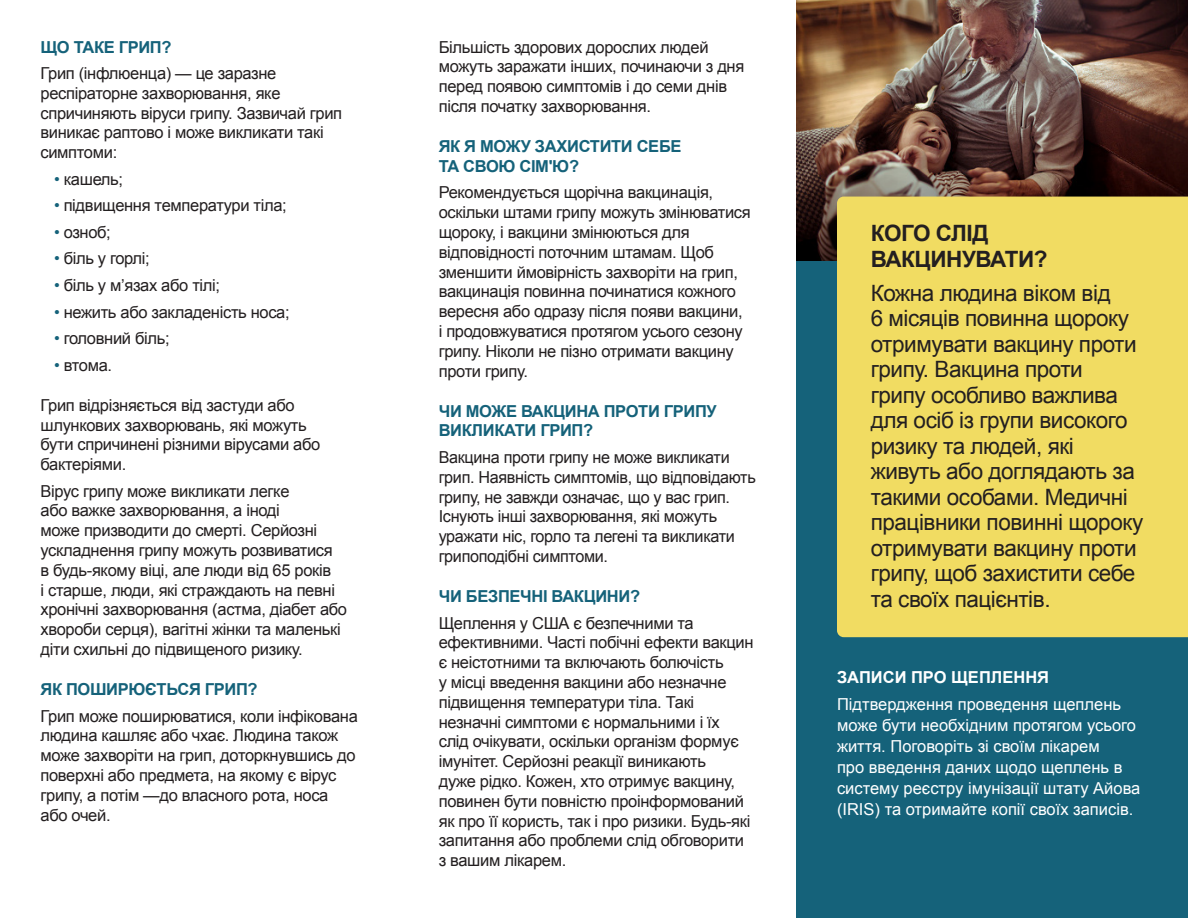
<style>
.page{position:relative;width:1188px;height:918px;background:#fff}
.page>*{position:absolute;margin:0;border:0;box-sizing:border-box;transform-origin:0 0}
.t1{font:22.5px/25.5px "Arial";letter-spacing:-.02em;color:#231f20}
.t2{font:700 22.5px/25.5px "Arial";letter-spacing:-.02em;color:#231f20}
.t3{font:16.5px/19.8px "Arial";letter-spacing:-.02em;color:#231f20}
.t4{font:16.5px/21px "Arial";color:#fff}
.t5{font:700 16.5px/19.8px "Arial";letter-spacing:-.02em;color:#15627a}
.t6{font:700 16.5px "Arial";color:#fff}
.s1{color:#15627a}
</style>
<div class="page">
<div style="left:796px;top:0;width:392px;height:918px;background:#15627a"></div>
<img style="left:796px;top:0;width:392px;height:260px">
<div style="left:837px;top:197px;width:351px;height:440px;background:#f1dc62"></div>
<p class="t5" style="left:40px;top:37px;width:133px">ЩО ТАКЕ ГРИП?</p>
<p class="t3" style="left:40px;top:63px;width:303px">Грип (інфлюенца) — це заразне респіраторне захворювання, яке спричиняють віруси грипу. Зазвичай грип виникає раптово і може викликати такі симптоми:</p>
<p class="t3" style="left:54px;top:169px;width:71px"><span class="s1">•</span> кашель;</p>
<p class="t3" style="left:54px;top:196px;width:234px"><span class="s1">•</span> підвищення температури тіла;</p>
<p class="t3" style="left:54px;top:222px;width:58px"><span class="s1">•</span> озноб;</p>
<p class="t3" style="left:54px;top:249px;width:97px"><span class="s1">•</span> біль у горлі;</p>
<p class="t3" style="left:54px;top:275px;width:168px"><span class="s1">•</span> біль у м’язах або тілі;</p>
<p class="t3" style="left:54px;top:302px;width:237px"><span class="s1">•</span> нежить або закладеність носа;</p>
<p class="t3" style="left:54px;top:328px;width:117px"><span class="s1">•</span> головний біль;</p>
<p class="t3" style="left:54px;top:355px;width:60px"><span class="s1">•</span> втома.</p>
<p class="t3" style="left:40px;top:395px;width:281px">Грип відрізняється від застуди або шлункових захворювань, які можуть бути спричинені різними вірусами або бактеріями.</p>
<p class="t3" style="left:40px;top:481px;width:308px">Вірус грипу може викликати легке<br>або важке захворювання, а іноді<br>може призводити до смерті. Серйозні ускладнення грипу можуть розвиватися<br>в будь-якому віці, але люди від 65 років<br>і старше, люди, які страждають на певні хронічні захворювання (астма, діабет або хвороби серця), вагітні жінки та маленькі діти схильні до підвищеного ризику.</p>
<p class="t5" style="left:40px;top:679px;width:219px">ЯК ПОШИРЮЄТЬСЯ ГРИП?</p>
<p class="t3" style="left:40px;top:706px;width:319px">Грип може поширюватися, коли інфікована людина кашляє або чхає. Людина також може захворіти на грип, доторкнувшись до поверхні або предмета, на якому є вірус грипу, а потім —до власного рота, носа або очей.</p>
<p class="t3" style="left:439px;top:37px;width:307px">Більшість здорових дорослих людей можуть заражати інших, починаючи з дня перед появою симптомів і до семи днів після початку захворювання.</p>
<p class="t5" style="left:439px;top:136px;width:244px">ЯК Я МОЖУ ЗАХИСТИТИ СЕБЕ<br>ТА СВОЮ СІМ'Ю?</p>
<p class="t3" style="left:439px;top:183px;width:314px">Рекомендується щорічна вакцинація, оскільки штами грипу можуть змінюватися щороку, і вакцини змінюються для відповідності поточним штамам. Щоб зменшити ймовірність захворіти на грип, вакцинація повинна починатися кожного вересня або одразу після появи вакцини,<br>і продовжуватися протягом усього сезону грипу. Ніколи не пізно отримати вакцину проти грипу.</p>
<p class="t5" style="left:439px;top:401px;width:280px">ЧИ МОЖЕ ВАКЦИНА ПРОТИ ГРИПУ<br>ВИКЛИКАТИ ГРИП?</p>
<p class="t3" style="left:439px;top:447px;width:319px">Вакцина проти грипу не може викликати грип. Наявність симптомів, що відповідають грипу, не завжди означає, що у вас грип.<br>Існують інші захворювання, які можуть уражати ніс, горло та легені та викликати грипоподібні симптоми.</p>
<p class="t5" style="left:439px;top:586px;width:203px">ЧИ БЕЗПЕЧНІ ВАКЦИНИ?</p>
<p class="t3" style="left:439px;top:613px;width:316px">Щеплення у США є безпечними та ефективними. Часті побічні ефекти вакцин є неістотними та включають болючість<br>у місці введення вакцини або незначне підвищення температури тіла. Такі незначні симптоми є нормальними і їх слід очікувати, оскільки організм формує імунітет. Серйозні реакції виникають<br>дуже рідко. Кожен, хто отримує вакцину, повинен бути повністю проінформований як про її користь, так і про ризики. Будь-які запитання або проблеми слід обговорити з вашим лікарем.</p>
<h1 class="t2" style="left:871px;top:221px;width:178px">КОГО СЛІД<br>ВАКЦИНУВАТИ?</h1>
<p class="t1" style="left:871px;top:280px;width:274px">Кожна людина віком від<br>6 місяців повинна щороку отримувати вакцину проти грипу. Вакцина проти грипу особливо важлива для осіб із групи високого ризику та людей, які живуть або доглядають за такими особами. Медичні працівники повинні щороку отримувати вакцину проти грипу, щоб захистити себе та своїх пацієнтів.</p>
<p class="t6" style="left:837px;top:668px;width:214px">ЗАПИСИ ПРО ЩЕПЛЕННЯ</p>
<p class="t4" style="left:837px;top:694px;width:305px">Підтвердження проведення щеплень може бути необхідним протягом усього життя. Поговоріть зі своїм лікарем<br>про введення даних щодо щеплень в систему реєстру імунізації штату Айова (IRIS) та отримайте копії своїх записів.</p>
</div>
